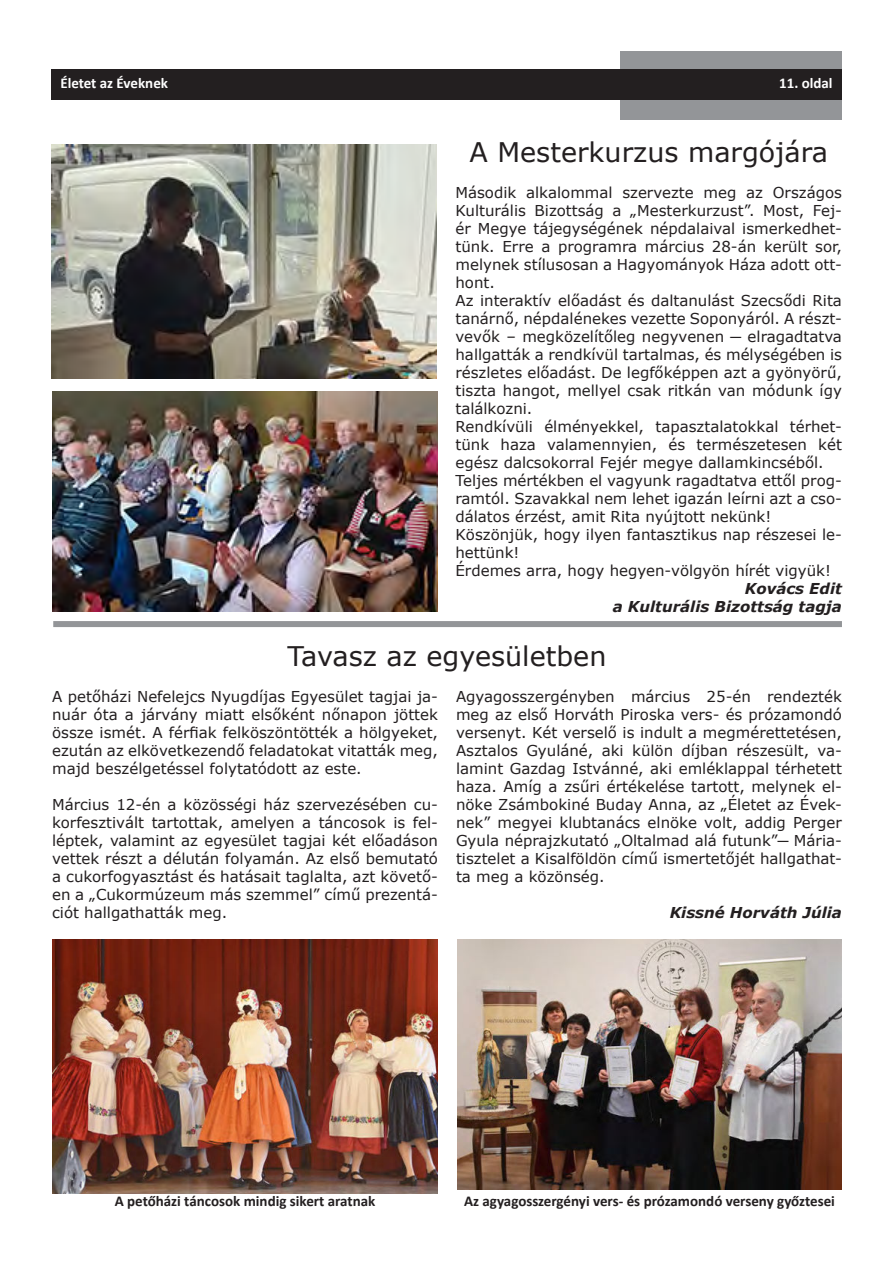
<style>
.page{position:relative;width:893px;height:1263px;background:#fff}
.page>*{position:absolute;margin:0;border:0;box-sizing:border-box;transform-origin:0 0}
.t1{font:27px "Verdana";color:#231f20}
.t2{font:15px/18px "Verdana";color:#231f20;text-align:justify}
.t3{font:700 15px "Calibri";color:#231f20}
.t4{font:italic 700 15px/18px "Verdana";color:#231f20;text-align:right}
.t5{font:700 15px "Calibri";color:#fff}
</style>
<div class="page">
<div style="left:621px;top:51px;width:221px;height:68px;background:#939598"></div>
<div style="left:51px;top:69px;width:791px;height:30px;background:#231f20"></div>
<img style="left:51px;top:145px;width:386px;height:233px">
<img style="left:52px;top:392px;width:386px;height:219px">
<div style="left:53px;top:621px;width:789px;height:6px;background:#939598"></div>
<img style="left:52px;top:940px;width:385px;height:254px">
<img style="left:457px;top:940px;width:385px;height:250px">
<p class="t5" style="left:60px;top:74px;width:109px">Életet az Éveknek</p>
<p class="t5" style="left:779px;top:73px;width:55px">11. oldal</p>
<h1 class="t1" style="left:469px;top:134px;width:360px">A Mesterkurzus margójára</h1>
<p class="t2" style="left:455px;top:183px;width:388px;text-align:left">Második alkalommal szervezte meg az Országos Kulturális Bizottság a „Mesterkurzust”. Most, Fej&shy;ér Megye tájegységének népdalaival ismerkedhet&shy;tünk. Erre a programra március 28-án került sor, melynek stílusosan a Hagyományok Háza adott ott&shy;hont.<br>Az interaktív előadást és daltanulást Szecsődi Rita tanárnő, népdalénekes vezette Soponyáról. A részt&shy;vevők – megközelítőleg negyvenen ─ elragadtatva hallgatták a rendkívül tartalmas, és mélységében is részletes előadást. De legfőképpen azt a gyönyörű, tiszta hangot, mellyel csak ritkán van módunk így találkozni.<br>Rendkívüli élményekkel, tapasztalatokkal térhet&shy;tünk haza valamennyien, és természetesen két egész dalcsokorral Fejér megye dallamkincséből.<br>Teljes mértékben el vagyunk ragadtatva ettől prog&shy;ramtól. Szavakkal nem lehet igazán leírni azt a cso&shy;dálatos érzést, amit Rita nyújtott nekünk!<br>Köszönjük, hogy ilyen fantasztikus nap részesei le&shy;hettünk!<br>Érdemes arra, hogy hegyen-völgyön hírét vigyük!</p>
<p class="t4" style="left:613px;top:580px;width:231px">Kovács Edit<br>a Kulturális Bizottság tagja</p>
<h1 class="t1" style="left:288px;top:638px;width:320px">Tavasz az egyesületben</h1>
<p class="t2" style="left:52px;top:687px;width:387px">A petőházi Nefelejcs Nyugdíjas Egyesület tagjai ja&shy;nuár óta a járvány miatt elsőként nőnapon jöttek össze ismét. A férfiak felköszöntötték a hölgyeket, ezután az elkövetkezendő feladatokat vitatták meg, majd beszélgetéssel folytatódott az este.</p>
<p class="t2" style="left:52px;top:795px;width:387px">Március 12-én a közösségi ház szervezésében cu&shy;korfesztivált tartottak, amelyen a táncosok is fel&shy;léptek, valamint az egyesület tagjai két előadáson vettek részt a délután folyamán. Az első bemutató a cukorfogyasztást és hatásait taglalta, azt követő&shy;en a „Cukormúzeum más szemmel” című prezentá&shy;ciót hallgathatták meg.</p>
<p class="t2" style="left:456px;top:687px;width:387px">Agyagosszergényben március 25-én rendezték meg az első Horváth Piroska vers- és prózamondó versenyt. Két verselő is indult a megmérettetésen, Asztalos Gyuláné, aki külön díjban részesült, va&shy;lamint Gazdag Istvánné, aki emléklappal térhetett haza. Amíg a zsűri értékelése tartott, melynek el&shy;nöke Zsámbokiné Buday Anna, az „Életet az Évek&shy;nek” megyei klubtanács elnöke volt, addig Perger Gyula néprajzkutató „Oltalmad alá futunk”─ Mária&shy;tisztelet a Kisalföldön című ismertetőjét hallgathat&shy;ta meg a közönség.</p>
<p class="t4" style="left:670px;top:904px;width:174px">Kissné Horváth Júlia</p>
<p class="t3" style="left:115px;top:1190px;width:262px">A petőházi táncosok mindig sikert aratnak</p>
<p class="t3" style="left:464px;top:1190px;width:372px">Az agyagosszergényi vers- és prózamondó verseny győztesei</p>
</div>
